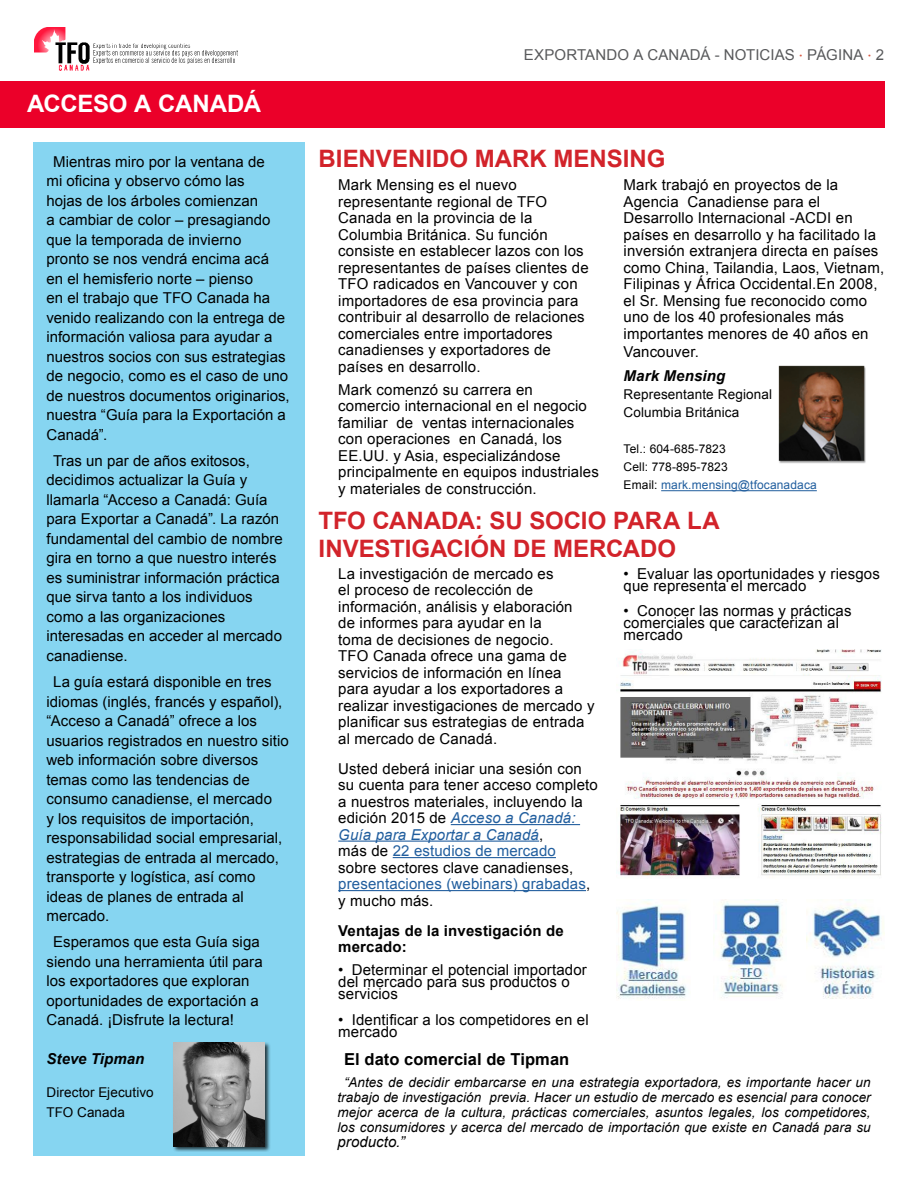
<style>
.page{position:relative;width:918px;height:1188px;background:#fff}
.page>*{position:absolute;margin:0;border:0;box-sizing:border-box;transform-origin:0 0}
.TITTLE{font:700 24px/28.5px "Arial";color:#d2232a}
.Tttle_White{font:700 24px "Arial";letter-spacing:-.015em;color:#fff}
.Body_Text{font:700 16.5px "Arial";letter-spacing:.005em;color:#000}
.Cover_Bottom_text{font:15px/16.5px "Arial";letter-spacing:.01em;color:#000}
.Body_Text-2{font:15px/19.5px "Arial";letter-spacing:.005em;color:#000}
.Top_page_number{font:15px "Arial";letter-spacing:.01em;color:#58595b}
.Cover_Bottom_text-2{font:700 15px/16.5px "Arial";letter-spacing:.01em;color:#000}
.Body_Text-3{font:italic 700 15px "Arial";letter-spacing:.005em;color:#000}
.Cover_Bottom_text-3{font:italic 700 15px "Arial";letter-spacing:.01em;color:#000}
.Body_Text-4{font:italic 15px "Arial";color:#000}
.Body_Text-5{font:italic 13.5px/15px "Arial";letter-spacing:.005em;color:#000;text-align:center}
.Cover_Bottom_text-4{font:13.5px/18px "Arial";letter-spacing:.01em;color:#000}
.Body_Text-6{font:13.5px/19.5px "Arial";letter-spacing:.005em;color:#000}
.Cover_Bottom_text-5{font:12px/18px "Arial";letter-spacing:.01em;color:#000}
.s1{font-family:"Avenir";font-weight:500;color:#d95943}
.s2{color:#215e9e}
.s3{font-style:italic;color:#215e9e}
</style>
<div class="page">
<img style="left:34px;top:27px;width:204px;height:44px">
<img style="left:618px;top:649px;width:264px;height:229px">
<div style="left:0;top:81px;width:884px;height:47px;background:#eb0029"></div>
<div style="left:33px;top:142px;width:271px;height:1014px;background:#86d5f1"></div>
<div style="left:173px;top:1042px;width:98px;height:110px;background:#000;opacity:.75"></div>
<img style="left:174px;top:1043px;width:91px;height:103px">
<hr style="left:451px;top:824px;width:129px;height:1px;background:#215e9e">
<hr style="left:338px;top:841px;width:201px;height:1px;background:#215e9e">
<hr style="left:393px;top:857px;width:163px;height:1px;background:#215e9e">
<hr style="left:338px;top:890px;width:248px;height:1px;background:#215e9e">
<hr style="left:661px;top:490px;width:156px;height:1px;background:#215e9e">
<img style="left:779px;top:366px;width:87px;height:98px">
<img style="left:617px;top:899px;width:70px;height:100px">
<img style="left:718px;top:899px;width:65px;height:99px">
<img style="left:807px;top:899px;width:77px;height:100px">
<p class="Tttle_White" style="left:27px;top:88px;width:236px">ACCESO A CANADÁ</p>
<p class="Body_Text-2" style="left:46px;top:152px;width:245px;text-indent:7px">Mientras miro por la ventana de<br>mi oficina y observo cómo las<br>hojas de los árboles comienzan<br>a cambiar de color – presagiando que la temporada de invierno<br>pronto se nos vendrá encima acá<br>en el hemisferio norte – pienso<br>en el trabajo que TFO Canada ha venido realizando con la entrega de información valiosa para ayudar a nuestros socios con sus estrategias de negocio, como es el caso de uno de nuestros documentos originarios, nuestra “Guía para la Exportación a<br>Canadá”.</p>
<p class="Body_Text-2" style="left:46px;top:451px;width:238px;text-indent:7px">Tras un par de años exitosos, decidimos actualizar la Guía y llamarla “Acceso a Canadá: Guía para Exportar a Canadá”. La razón fundamental del cambio de nombre gira en torno a que nuestro interés es suministrar información práctica que sirva tanto a los individuos como a las organizaciones interesadas en acceder al mercado canadiense.</p>
<p class="Body_Text-2" style="left:46px;top:672px;width:244px;text-indent:7px">La guía estará disponible en tres idiomas (inglés, francés y español), “Acceso a Canadá” ofrece a los usuarios registrados en nuestro sitio web información sobre diversos temas como las tendencias de consumo canadiense, el mercado<br>y los requisitos de importación, responsabilidad social empresarial, estrategias de entrada al mercado, transporte y logística, así como ideas de planes de entrada al mercado.</p>
<p class="Body_Text-2" style="left:46px;top:933px;width:218px;text-indent:7px">Esperamos que esta Guía siga siendo una herramienta útil para los exportadores que exploran oportunidades de exportación a<br>Canadá. ¡Disfrute la lectura!</p>
<p class="Body_Text-3" style="left:46px;top:1049px;width:99px">Steve Tipman</p>
<p class="Body_Text-6" style="left:46px;top:1083px;width:109px">Director Ejecutivo<br>TFO Canada</p>
<p class="Top_page_number" style="left:524px;top:45px;width:341px">EXPORTANDO A CANADÁ - NOTICIAS <span class="s1">∙</span> PÁGINA</p>
<p class="Top_page_number" style="left:606px;top:45px;width:280px">EXPORT TO CANADA NEWS <span class="s1">∙</span> PAGE <span class="s1">∙</span> 2</p>
<p class="TITTLE" style="left:319px;top:145px;width:348px">BIENVENIDO MARK MENSING</p>
<p class="Cover_Bottom_text" style="left:338px;top:177px;width:252px">Mark Mensing es el nuevo representante regional de TFO<br>Canada en la provincia de la<br>Columbia Británica. Su función consiste en establecer lazos con los representantes de países clientes de<br>TFO radicados en Vancouver y con importadores de esa provincia para contribuir al desarrollo de relaciones comerciales entre importadores canadienses y exportadores de países en desarrollo.</p>
<p class="Cover_Bottom_text" style="left:338px;top:382px;width:262px">Mark comenzó su carrera en<br>comercio internacional en el negocio familiar de ventas internacionales con operaciones en Canadá, los EE.UU. y Asia, especializándose principalmente en equipos industriales y materiales de construcción.</p>
<p class="Cover_Bottom_text" style="left:624px;top:177px;width:262px">Mark trabajó en proyectos de la Agencia Canadiense para el Desarrollo Internacional -ACDI en países en desarrollo y ha facilitado la inversión extranjera directa en países como China, Tailandia, Laos, Vietnam, Filipinas y África Occidental.En 2008, el Sr. Mensing fue reconocido como uno de los 40 profesionales más importantes menores de 40 años en</p>
<p class="Cover_Bottom_text" style="left:624px;top:343px;width:77px">Vancouver.</p>
<p class="Cover_Bottom_text-3" style="left:624px;top:366px;width:103px">Mark Mensing</p>
<p class="Cover_Bottom_text-4" style="left:624px;top:386px;width:150px">Representante Regional<br>Columbia Británica</p>
<p class="Cover_Bottom_text-5" style="left:624px;top:440px;width:195px">Tel.: 604-685-7823<br>Cell: 778-895-7823<br>Email: <span class="s2">mark.mensing@tfocanadaca</span></p>
<p class="TITTLE" style="left:319px;top:507px;width:403px">TFO CANADA: SU SOCIO PARA LA<br>INVESTIGACIÓN DE MERCADO</p>
<p class="Cover_Bottom_text" style="left:338px;top:565px;width:258px">La investigación de mercado es<br>el proceso de recolección de información, análisis y elaboración<br>de informes para ayudar en la<br>toma de decisiones de negocio.<br>TFO Canada ofrece una gama de servicios de información en línea para ayudar a los exportadores a realizar investigaciones de mercado y planificar sus estrategias de entrada al mercado de Canadá.</p>
<p class="Cover_Bottom_text" style="left:338px;top:760px;width:261px">Usted deberá iniciar una sesión con su cuenta para tener acceso completo a nuestros materiales, incluyendo la edición 2015 de <span class="s3">Acceso a Canadá:<br>Guía para Exportar a Canadá</span>,<br>más de <span class="s2">22 estudios de mercado<br></span>sobre sectores clave canadienses, <span class="s2">presentaciones (webinars) grabadas</span>, y mucho más.</p>
<p class="Cover_Bottom_text-2" style="left:338px;top:922px;width:227px">Ventajas de la investigación de mercado:</p>
<p class="Cover_Bottom_text" style="left:338px;top:964px;width:250px;line-height:12px">• Determinar el potencial importador del mercado para sus productos o servicios</p>
<p class="Cover_Bottom_text" style="left:338px;top:1014px;width:252px;line-height:12px">• Identificar a los competidores en el mercado</p>
<p class="Cover_Bottom_text" style="left:624px;top:567px;width:258px;line-height:12px">• Evaluar las oportunidades y riesgos que representa el mercado</p>
<p class="Cover_Bottom_text" style="left:624px;top:605px;width:229px;line-height:12px">• Conocer las normas y prácticas comerciales que caracterizan al mercado</p>
<p class="Body_Text" style="left:344px;top:1048px;width:227px">El dato comercial de Tipman</p>
<p class="Body_Text-5" style="left:338px;top:1075px;width:535px">“Antes de decidir embarcarse en una estrategia exportadora, es importante hacer un trabajo de investigación previa. Hacer un estudio de mercado es esencial para conocer mejor acerca de la cultura, prácticas comerciales, asuntos legales, los competidores, los consumidores y acerca del mercado de importación que existe en Canadá para su</p>
<p class="Body_Text-4" style="left:338px;top:1132px;width:69px">producto.”</p>
</div>
